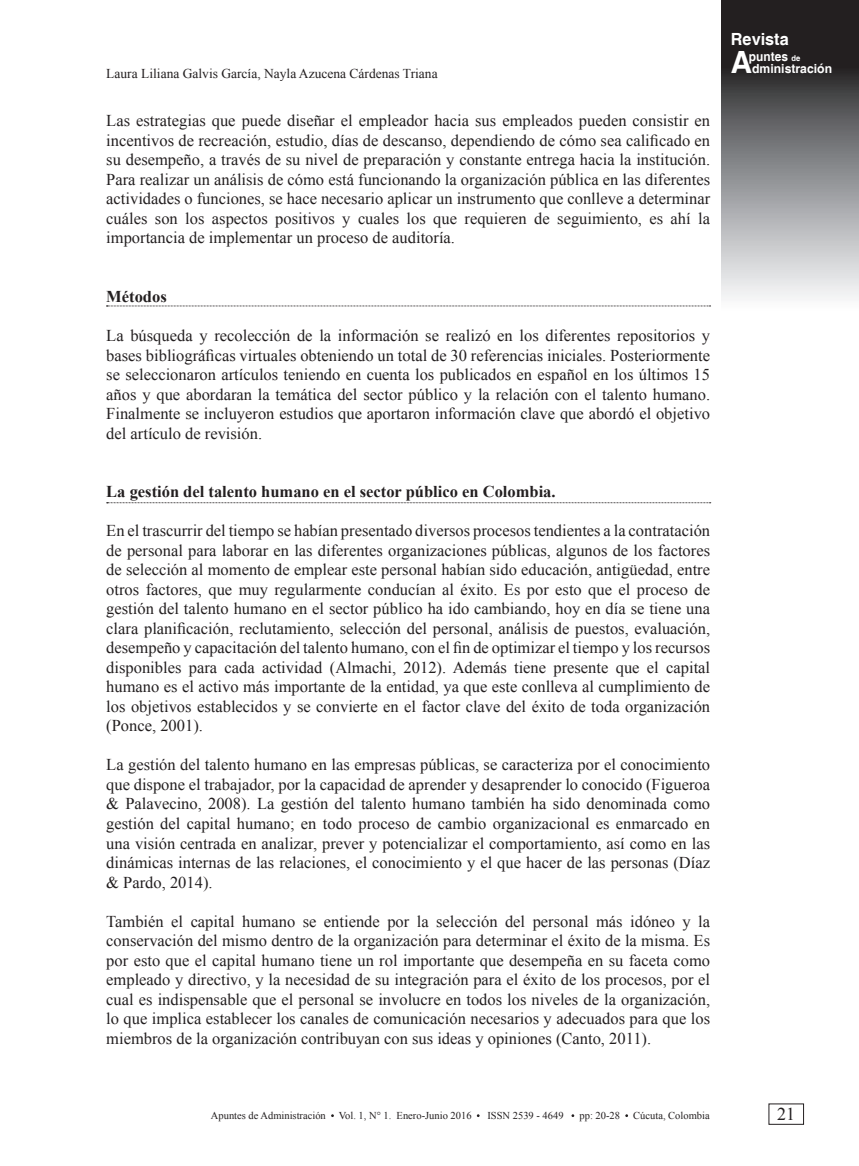
<style>
.page{position:relative;width:859px;height:1166px;background:#fff}
.page>*{position:absolute;margin:0;border:0;box-sizing:border-box;transform-origin:0 0}
.t1{font:700 30.6px "Helvetica";color:#fff}
.t2{font:18px "Times New Roman";color:#231f20}
.t3{font:700 16.8px "Helvetica";color:#fff}
.t4{font:16.5px/19.5px "Times New Roman";color:#231f20;text-align:justify}
.t5{font:700 16.5px "Times New Roman";color:#231f20}
.t6{font:13.5px "Times New Roman";color:#231f20}
.t7{font:700 12.75px "Helvetica";color:#fff;scale:.94 1}
.t8{font:700 12.6px "Helvetica";color:#fff}
.t9{font:10.5px "Times New Roman";color:#231f20}
.s1{font-size:8.1px}
</style>
<div class="page">
<svg style="left:722px;top:0;width:137px;height:298px;background:#79797b"></svg>
<svg style="left:106px;top:305px;width:605px;height:1px"></svg>
<svg style="left:106px;top:502px;width:605px;height:1px"></svg>
<p class="t6" style="left:106px;top:65px;width:333px">Laura Liliana Galvis García, Nayla Azucena Cárdenas Triana</p>
<p class="t4" style="left:106px;top:111px;width:605px">Las estrategias que puede diseñar el empleador hacia sus empleados pueden consistir en incentivos de recreación, estudio, días de descanso, dependiendo de cómo sea calificado en su desempeño, a través de su nivel de preparación y constante entrega hacia la institución.<br>Para realizar un análisis de cómo está funcionando la organización pública en las diferentes actividades o funciones, se hace necesario aplicar un instrumento que conlleve a determinar cuáles son los aspectos positivos y cuales los que requieren de seguimiento, es ahí la importancia de implementar un proceso de auditoría.</p>
<p class="t5" style="left:106px;top:285px;width:62px">Métodos</p>
<p class="t4" style="left:106px;top:325px;width:605px">La búsqueda y recolección de la información se realizó en los diferentes repositorios y bases bibliográficas virtuales obteniendo un total de 30 referencias iniciales. Posteriormente se seleccionaron artículos teniendo en cuenta los publicados en español en los últimos 15 años y que abordaran la temática del sector público y la relación con el talento humano.<br>Finalmente se incluyeron estudios que aportaron información clave que abordó el objetivo del artículo de revisión.</p>
<p class="t5" style="left:106px;top:480px;width:451px">La gestión del talento humano en el sector público en Colombia.</p>
<p class="t4" style="left:106px;top:520px;width:605px">En el trascurrir del tiempo se habían presentado diversos procesos tendientes a la contratación de personal para laborar en las diferentes organizaciones públicas, algunos de los factores de selección al momento de emplear este personal habían sido educación, antigüedad, entre otros factores, que muy regularmente conducían al éxito. Es por esto que el proceso de gestión del talento humano en el sector público ha ido cambiando, hoy en día se tiene una clara planificación, reclutamiento, selección del personal, análisis de puestos, evaluación, desempeño y capacitación del talento humano, con el fin de optimizar el tiempo y los recursos disponibles para cada actividad (Almachi, 2012). Además tiene presente que el capital humano es el activo más importante de la entidad, ya que este conlleva al cumplimiento de los objetivos establecidos y se convierte en el factor clave del éxito de toda organización (Ponce, 2001).</p>
<p class="t4" style="left:106px;top:754px;width:605px">La gestión del talento humano en las empresas públicas, se caracteriza por el conocimiento que dispone el trabajador, por la capacidad de aprender y desaprender lo conocido (Figueroa &amp; Palavecino, 2008). La gestión del talento humano también ha sido denominada como gestión del capital humano; en todo proceso de cambio organizacional es enmarcado en una visión centrada en analizar, prever y potencializar el comportamiento, así como en las dinámicas internas de las relaciones, el conocimiento y el que hacer de las personas (Díaz &amp; Pardo, 2014).</p>
<p class="t4" style="left:106px;top:910px;width:605px">También el capital humano se entiende por la selección del personal más idóneo y la conservación del mismo dentro de la organización para determinar el éxito de la misma. Es por esto que el capital humano tiene un rol importante que desempeña en su faceta como empleado y directivo, y la necesidad de su integración para el éxito de los procesos, por el cual es indispensable que el personal se involucre en todos los niveles de la organización, lo que implica establecer los canales de comunicación necesarios y adecuados para que los miembros de la organización contribuyan con sus ideas y opiniones (Canto, 2011).</p>
<p class="t3" style="left:731px;top:29px;width:59px">Revista</p>
<h1 class="t1" style="left:731px;top:43px;width:23px">A</h1>
<p class="t7" style="left:749px;top:49px;width:56px">puntes <span class="s1">de</span></p>
<p class="t8" style="left:752px;top:60px;width:81px">dministración</p>
<p class="t9" style="left:211px;top:1107px;width:262px">Apuntes de Administración Vol. 1, N° 1. Enero-Junio 2016</p>
<p class="t9" style="left:487px;top:1107px;width:78px">ISSN 2539 - 4649</p>
<p class="t9" style="left:579px;top:1107px;width:42px">pp: 20-28</p>
<p class="t9" style="left:633px;top:1107px;width:78px">Cúcuta, Colombia</p>
<p class="t2" style="left:777px;top:1101px;width:19px">21</p>
</div>
